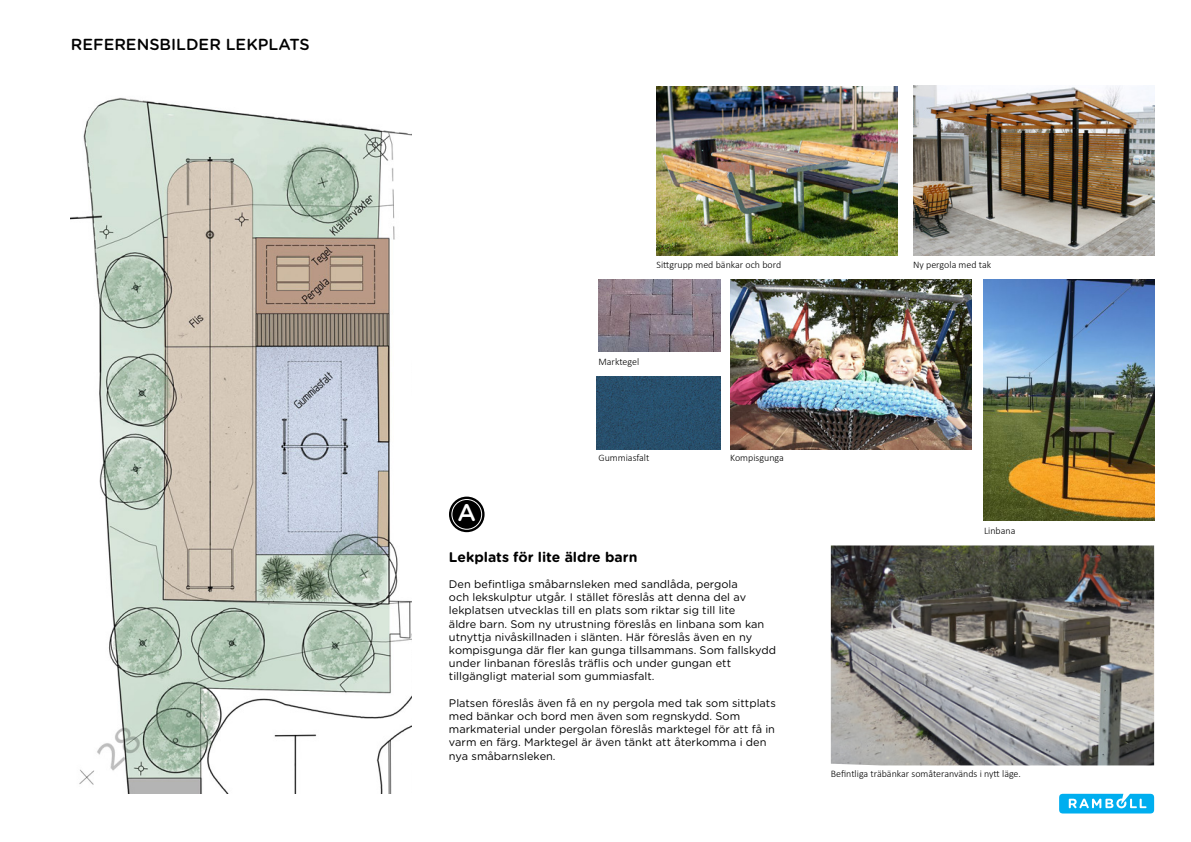
<style>
.page{position:relative;width:1191px;height:842px;background:#fff}
.page>*{position:absolute;margin:0;border:0;box-sizing:border-box;transform-origin:0 0}
.t1{font:500 24px "Gotham Rounded";color:#fff}
.t2{font:500 16px "Gotham Rounded";color:#000}
.t3{font:700 14px "Gotham Rounded";color:#000}
.t4{font:11px/13.2px "Gotham Rounded";color:#000}
.t5{font:300 10px "Calibri";color:#000}
</style>
<div class="page">
<svg style="left:1059px;top:794px;width:95px;height:19px;background:#30bdf1"></svg>
<img style="left:984px;top:279px;width:170px;height:241px">
<img style="left:831px;top:545px;width:323px;height:220px">
<img style="left:656px;top:86px;width:241px;height:170px">
<img style="left:913px;top:86px;width:241px;height:170px">
<img style="left:730px;top:279px;width:241px;height:170px">
<svg style="left:449px;top:497px;width:35px;height:35px"></svg>
<div style="left:452px;top:499px;width:29px;height:30px;background:#000;border-radius:50%"></div>
<div style="left:451px;top:499px;width:31px;height:31px;border:1px solid #fff;border-radius:50%"></div>
<img style="left:71px;top:98px;width:340px;height:696px">
<img style="left:598px;top:279px;width:122px;height:73px">
<img style="left:596px;top:377px;width:124px;height:72px">
<h2 class="t2" style="left:71px;top:33px;width:240px">REFERENSBILDER LEKPLATS</h2>
<p class="t5" style="left:656px;top:258px;width:126px">Sittgrupp med bänkar och bord</p>
<p class="t5" style="left:913px;top:258px;width:80px">Ny pergola med tak</p>
<p class="t5" style="left:598px;top:356px;width:42px">Marktegel</p>
<p class="t5" style="left:598px;top:451px;width:52px">Gummiasfalt</p>
<p class="t5" style="left:730px;top:451px;width:55px">Kompisgunga</p>
<h1 class="t1" style="left:457px;top:496px;width:20px">A</h1>
<p class="t3" style="left:449px;top:546px;width:190px">Lekplats för lite äldre barn</p>
<p class="t4" style="left:449px;top:577px;width:328px">Den befintliga småbarnsleken med sandlåda, pergola<br>och lekskulptur utgår. I stället föreslås att denna del av lekplatsen utvecklas till en plats som riktar sig till lite<br>äldre barn. Som ny utrustning föreslås en linbana som kan utnyttja nivåskillnaden i slänten. Här föreslås även en ny kompisgunga där fler kan gunga tillsammans. Som fallskydd under linbanan föreslås träflis och under gungan ett tillgängligt material som gummiasfalt.</p>
<p class="t4" style="left:449px;top:696px;width:328px">Platsen föreslås även få en ny pergola med tak som sittplats med bänkar och bord men även som regnskydd. Som markmaterial under pergolan föreslås marktegel för att få in varm en färg. Marktegel är även tänkt att återkomma i den nya småbarnsleken.</p>
<p class="t5" style="left:984px;top:525px;width:33px">Linbana</p>
<p class="t5" style="left:831px;top:768px;width:192px">Befintliga träbänkar somåteranvänds i nytt läge.</p>
</div>
